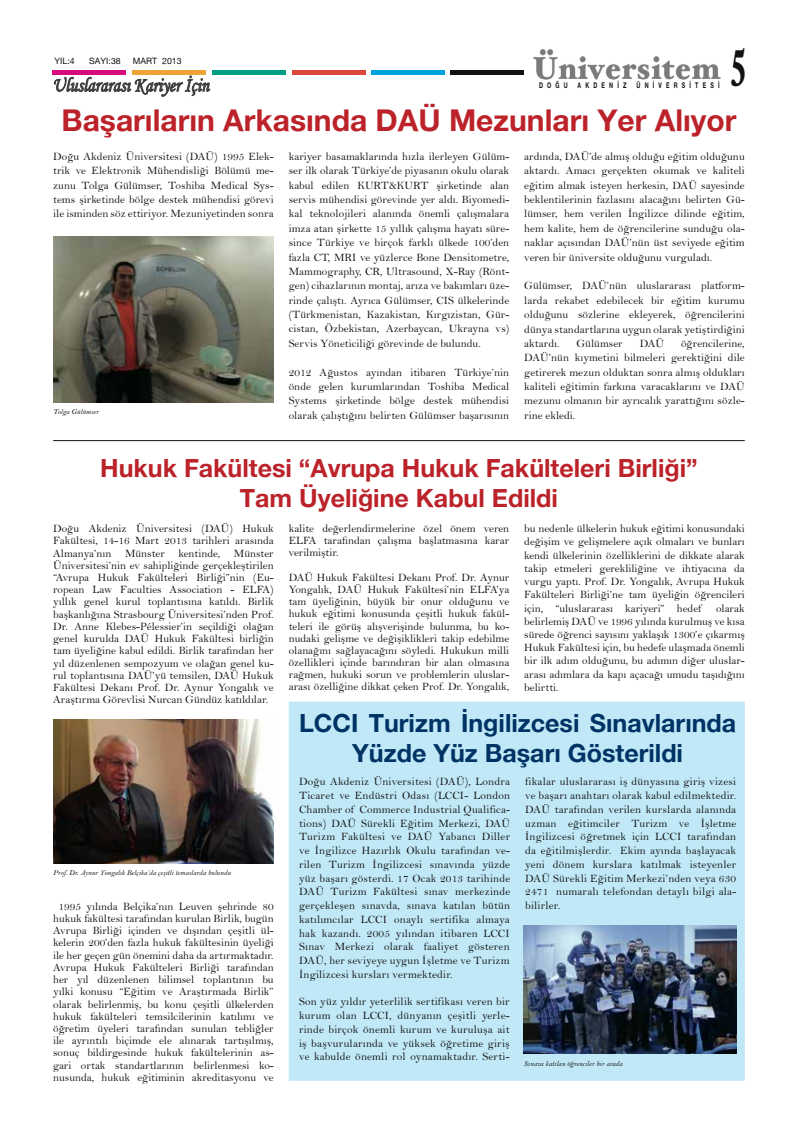
<style>
.page{position:relative;width:798px;height:1134px;background:#fff}
.page>*{position:absolute;margin:0;border:0;box-sizing:border-box;transform-origin:0 0}
.t1{font:700 46.12px "Hoefler Text EMU";color:#121212;scale:.61 1}
.t2{font:700 30px "Helvetica Neue EMU";color:#bc2229}
.t3{font:700 25px/30px "Helvetica Neue EMU";color:#bc2229;text-align:center}
.t4{font:700 25px/30px "Helvetica Neue EMU";color:#003365;text-align:center}
.t5{font:italic 20.25px "Monotype Corsiva EMU";letter-spacing:.005em;color:#3d3f3f;scale:.86 1}
.t6{font:11.25px/14.4px "Bell MTEMU";color:#121212;text-align:justify}
.t7{font:8.75px "Helvetica Neue EMU";color:#121212}
.t8{font:700 7.75px "Helvetica Neue EMU";letter-spacing:.78em;color:#121212;scale:.69 1}
.t9{font:italic 7.5px "Bell MTEMU";color:#121212}
</style>
<div class="page">
<hr style="left:52px;top:70px;width:74px;height:4px;background:#d70b7d">
<div style="left:132px;top:70px;width:73px;height:5px;background:#eda335"></div>
<div style="left:211px;top:70px;width:74px;height:5px;background:#009f83"></div>
<div style="left:291px;top:70px;width:74px;height:5px;background:#dd463d"></div>
<div style="left:371px;top:70px;width:74px;height:5px;background:#00a3db"></div>
<div style="left:450px;top:70px;width:74px;height:5px;background:#121212"></div>
<svg style="left:54px;top:75px;width:156px;height:22px"></svg>
<img style="left:533px;top:49px;width:187px;height:31px">
<div style="left:288px;top:702px;width:456px;height:379px;background:#c0e8f6"></div>
<hr style="left:53px;top:440px;width:691px;height:1px;background:#121212">
<img style="left:523px;top:926px;width:213px;height:127px">
<img style="left:53px;top:720px;width:220px;height:143px">
<img style="left:53px;top:236px;width:220px;height:166px">
<p class="t7" style="left:55px;top:55px;width:22px">YIL:4</p>
<p class="t7" style="left:89px;top:55px;width:33px">SAYI:38</p>
<p class="t7" style="left:133px;top:55px;width:50px">MART 2013</p>
<h3 class="t5" style="left:52px;top:73px;width:184px">Uluslararası Kariyer İçin</h3>
<p class="t8" style="left:539px;top:80px;width:43px">DOĞU</p>
<p class="t8" style="left:577px;top:80px;width:73px">AKDENİZ</p>
<p class="t8" style="left:636px;top:80px;width:122px">ÜNİVERSİTESİ</p>
<h1 class="t1" style="left:730px;top:39px;width:30px">5</h1>
<h2 class="t2" style="left:62px;top:102px;width:676px">Başarıların Arkasında DAÜ Mezunları Yer Alıyor</h2>
<p class="t6" style="left:53px;top:149px;width:222px">Doğu Akdeniz Üniversitesi (DAÜ) 1995 Elek&shy;trik ve Elektronik Mühendisliği Bölümü me&shy;zunu Tolga Gülümser, Toshiba Medical Sys&shy;tems şirketinde bölge destek mühendisi görevi ile isminden söz ettiriyor. Mezuniyetinden sonra</p>
<p class="t6" style="left:288px;top:149px;width:222px">kariyer basamaklarında hızla ilerleyen Gülüm&shy;ser ilk olarak Türkiye’de piyasanın okulu olarak kabul edilen KURT&amp;KURT şirketinde alan servis mühendisi görevinde yer aldı. Biyomedi&shy;kal teknolojileri alanında önemli çalışmalara imza atan şirkette 15 yıllık çalışma hayatı süre&shy;since Türkiye ve birçok farklı ülkede 100’den fazla CT, MRI ve yüzlerce Bone Densitometre, Mammography, CR, Ultrasound, X-Ray (Rönt&shy;gen) cihazlarının montaj, arıza ve bakımları üze&shy;rinde çalıştı. Ayrıca Gülümser, CIS ülkelerinde (Türkmenistan, Kazakistan, Kırgızistan, Gür&shy;cistan, Özbekistan, Azerbaycan, Ukrayna vs)<br>Servis Yöneticiliği görevinde de bulundu.</p>
<p class="t6" style="left:288px;top:365px;width:222px">2012 Ağustos ayından itibaren Türkiye’nin önde gelen kurumlarından Toshiba Medical Systems şirketinde bölge destek mühendisi olarak çalıştığını belirten Gülümser başarısının</p>
<p class="t9" style="left:53px;top:407px;width:47px">Tolga Gülümser</p>
<p class="t6" style="left:524px;top:149px;width:222px">ardında, DAÜ’de almış olduğu eğitim olduğunu aktardı. Amacı gerçekten okumak ve kaliteli eğitim almak isteyen herkesin, DAÜ sayesinde beklentilerinin fazlasını alacağını belirten Gü&shy;lümser, hem verilen İngilizce dilinde eğitim, hem kalite, hem de öğrencilerine sunduğu ola&shy;naklar açısından DAÜ’nün üst seviyede eğitim veren bir üniversite olduğunu vurguladı.</p>
<p class="t6" style="left:524px;top:279px;width:222px">Gülümser, DAÜ’nün uluslararası platform&shy;larda rekabet edebilecek bir eğitim kurumu olduğunu sözlerine ekleyerek, öğrencilerini dünya standartlarına uygun olarak yetiştirdiğini aktardı.</p>
<p class="t6" style="left:576px;top:336px;width:48px">Gülümser</p>
<p class="t6" style="left:639px;top:336px;width:26px">DAÜ</p>
<p class="t6" style="left:524px;top:336px;width:222px;text-indent:157px">öğrencilerine, DAÜ’nün kıymetini bilmeleri gerektiğini dile getirerek mezun olduktan sonra almış oldukları kaliteli eğitimin farkına varacaklarını ve DAÜ mezunu olmanın bir ayrıcalık yarattığını sözle&shy;rine ekledi.</p>
<h3 class="t3" style="left:100px;top:453px;width:599px">Hukuk Fakültesi “Avrupa Hukuk Fakülteleri Birliği”<br>Tam Üyeliğine Kabul Edildi</h3>
<p class="t6" style="left:53px;top:522px;width:222px;line-height:12.2px">Doğu Akdeniz Üniversitesi (DAÜ) Hukuk Fakültesi, 14-16 Mart 2013 tarihleri arasında Almanya’nın Münster kentinde, Münster Üniversitesi’nin ev sahipliğinde gerçekleştirilen “Avrupa Hukuk Fakülteleri Birliği”nin (Eu&shy;ropean Law Faculties Association - ELFA) yıllık genel kurul toplantısına katıldı. Birlik başkanlığına Strasbourg Üniversitesi’nden Prof.<br>Dr. Anne Klebes-Pélessier’in seçildiği olağan genel kurulda DAÜ Hukuk Fakültesi birliğin tam üyeliğine kabul edildi. Birlik tarafından her yıl düzenlenen sempozyum ve olağan genel ku&shy;rul toplantısına DAÜ’yü temsilen, DAÜ Hukuk Fakültesi Dekanı Prof. Dr. Aynur Yongalık ve Araştırma Görevlisi Nurcan Gündüz katıldılar.</p>
<p class="t9" style="left:53px;top:868px;width:179px">Prof. Dr. Aynur Yongalık Belçika’da çeşitli temaslarda bulundu</p>
<p class="t6" style="left:53px;top:900px;width:222px;line-height:12.2px;text-align:center">1995 yılında Belçika’nın Leuven şehrinde 80 hukuk fakültesi tarafından kurulan Birlik, bugün Avrupa Birliği içinden ve dışından çeşitli ül&shy;kelerin 200’den fazla hukuk fakültesinin üyeliği ile her geçen gün önemini daha da artırmaktadır.<br>Avrupa Hukuk Fakülteleri Birliği tarafından her yıl düzenlenen bilimsel toplantının bu yılki konusu “Eğitim ve Araştırmada Birlik” olarak belirlenmiş, bu konu çeşitli ülkelerden hukuk fakülteleri temsilcilerinin katılımı ve öğretim üyeleri tarafından sunulan tebliğler ile ayrıntılı biçimde ele alınarak tartışılmış, sonuç bildirgesinde hukuk fakültelerinin as&shy;gari ortak standartlarının belirlenmesi ko&shy;nusunda, hukuk eğitiminin akreditasyonu ve</p>
<p class="t6" style="left:288px;top:522px;width:222px;line-height:12.1px">kalite değerlendirmelerine özel önem veren ELFA tarafından çalışma başlatmasına karar verilmiştir.</p>
<p class="t6" style="left:288px;top:571px;width:222px;line-height:12.1px">DAÜ Hukuk Fakültesi Dekanı Prof. Dr. Aynur Yongalık, DAÜ Hukuk Fakültesi’nin ELFA’ya tam üyeliğinin, büyük bir onur olduğunu ve hukuk eğitimi konusunda çeşitli hukuk fakül&shy;teleri ile görüş alışverişinde bulunma, bu ko&shy;nudaki gelişme ve değişiklikleri takip edebilme olanağını sağlayacağını söyledi. Hukukun milli özellikleri içinde barındıran bir alan olmasına rağmen, hukuki sorun ve problemlerin uluslar&shy;arası özelliğine dikkat çeken Prof. Dr. Yongalık,</p>
<p class="t6" style="left:524px;top:522px;width:222px;line-height:13.2px">bu nedenle ülkelerin hukuk eğitimi konusundaki değişim ve gelişmelere açık olmaları ve bunları kendi ülkelerinin özelliklerini de dikkate alarak takip etmeleri gerekliliğine ve ihtiyacına da vurgu yaptı. Prof. Dr. Yongalık, Avrupa Hukuk Fakülteleri Birliği’ne tam üyeliğin öğrencileri için, “uluslararası kariyeri” hedef</p>
<p class="t6" style="left:524px;top:601px;width:222px;line-height:13.2px;text-indent:192px">olarak belirlemiş DAÜ ve 1996 yılında kurulmuş ve kısa sürede öğrenci sayısını yaklaşık 1300’e çıkarmış Hukuk Fakültesi için, bu hedefe ulaşmada önemli bir ilk adım olduğunu, bu adımın diğer uluslar&shy;arası adımlara da kapı açacağı umudu taşıdığını belirtti.</p>
<h3 class="t4" style="left:299px;top:707px;width:438px">LCCI Turizm İngilizcesi Sınavlarında<br>Yüzde Yüz Başarı Gösterildi</h3>
<p class="t6" style="left:299px;top:775px;width:212px;line-height:13.8px">Doğu Akdeniz Üniversitesi (DAÜ), Londra Ticaret ve Endüstri Odası (LCCI- London Chamber of Commerce Industrial Qualifica&shy;tions) DAÜ Sürekli Eğitim Merkezi, DAÜ Turizm Fakültesi ve DAÜ Yabancı Diller ve İngilizce Hazırlık Okulu tarafından ve&shy;rilen Turizm İngilizcesi sınavında yüzde yüz başarı gösterdi. 17 Ocak 2013 tarihinde DAÜ Turizm Fakültesi sınav merkezinde gerçekleşen sınavda, sınava katılan bütün katılımcılar LCCI onaylı sertifika almaya hak kazandı. 2005 yılından itibaren LCCI Sınav Merkezi olarak faaliyet gösteren DAÜ, her seviyeye uygun İşletme ve Turizm İngilizcesi kursları vermektedir.</p>
<p class="t6" style="left:299px;top:995px;width:212px;line-height:13.8px">Son yüz yıldır yeterlilik sertifikası veren bir kurum olan LCCI, dünyanın çeşitli yerle&shy;rinde birçok önemli kurum ve kuruluşa ait iş başvurularında ve yüksek öğretime giriş ve kabulde önemli rol oynamaktadır. Serti-</p>
<p class="t6" style="left:525px;top:775px;width:212px;line-height:13.8px">fikalar uluslararası iş dünyasına giriş vizesi ve başarı anahtarı olarak kabul edilmektedir.<br>DAÜ tarafından verilen kurslarda alanında uzman eğitimciler Turizm ve İşletme İngilizcesi öğretmek için LCCI tarafından da eğitilmişlerdir. Ekim ayında başlayacak yeni dönem kurslara katılmak isteyenler DAÜ Sürekli Eğitim Merkezi’nden veya 630<br>2471 numaralı telefondan detaylı bilgi ala&shy;bilirler.</p>
<p class="t9" style="left:523px;top:1059px;width:100px">Sınava katılan öğrenciler bir arada</p>
</div>
